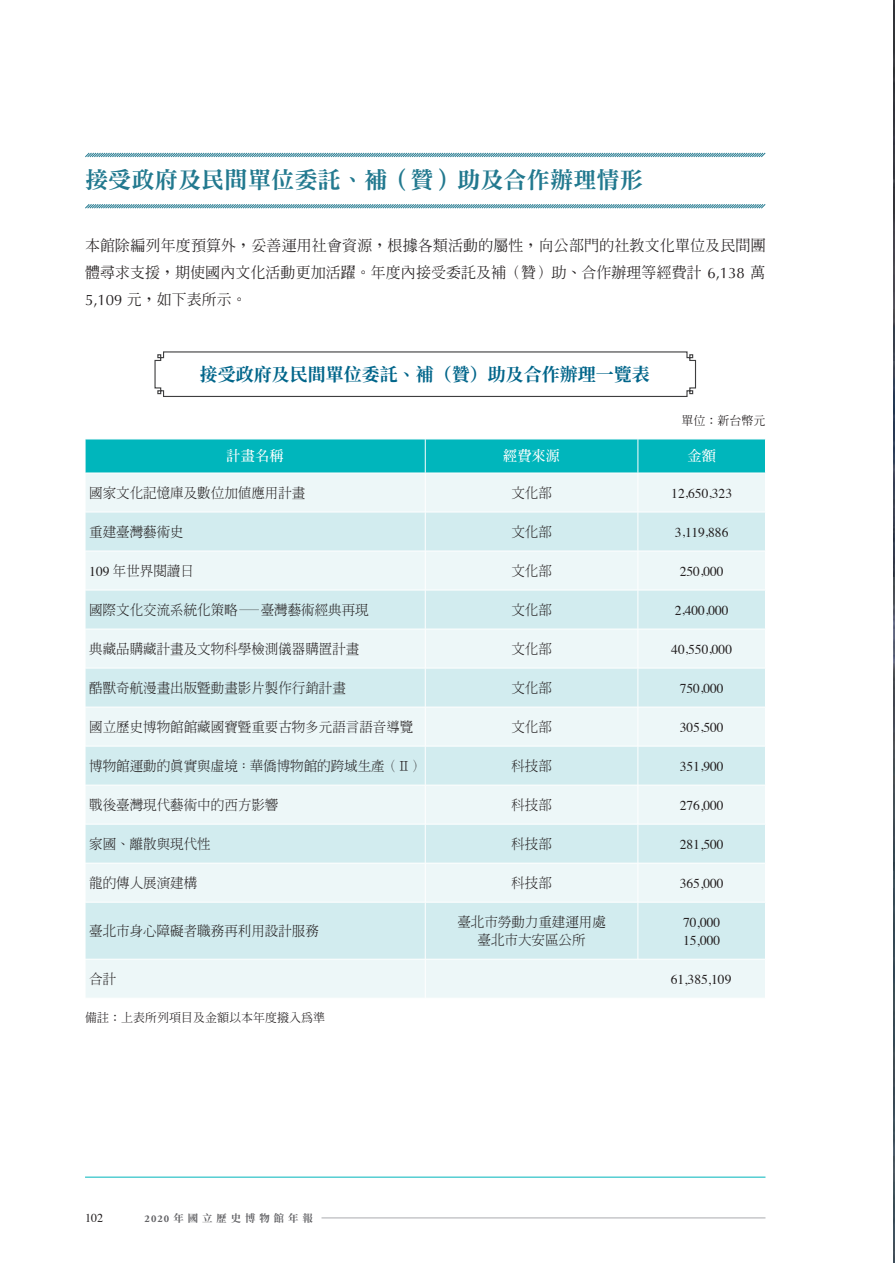
<style>
.page{position:relative;width:895px;height:1263px;background:#fff}
.page>*{position:absolute;margin:0;border:0;box-sizing:border-box;transform-origin:0 0}
.t1{font:23.25px "DF Ming Std W9";color:#22798f}
.t2{font:700 18px "Source Han Serif TC";color:#01658a}
.t3{font:500 15px/27px "AR Ming B5";letter-spacing:.005em;color:#231f20;text-align:justify}
.t4{font:700 14.25px "AR Ming B5";color:#fff}
.t5{font:300 13.5px/18px "AR Ming B5";color:#231f20;text-align:center}
.t6{font:13.5px/18px "Times";color:#231f20}
.t7{font:500 12px "AR Ming B5";color:#231f20}
.t8{font:12px "Times";color:#231f20}
.t9{font:700 10.35px "Source Han Serif TC";letter-spacing:.385em;color:#636366}
.s1{font-family:"Optima";font-weight:400}
.s2{font-family:"Times";font-weight:400}
.s3{font-family:"Adobe Garamond Pro"}
</style>
<div class="page">
<hr style="left:321px;top:1217px;width:444px;height:1px;background:#aaabaf">
<img style="left:893px;top:0;width:2px;height:1263px">
<svg style="left:154px;top:351px;width:543px;height:46px"></svg>
<div style="left:86px;top:440px;width:679px;height:33px;background:#00b6bc"></div>
<div style="left:86px;top:474px;width:679px;height:524px;background:#edf7f8"></div>
<svg style="left:86px;top:513px;width:679px;height:446px;background:#def0f3"></svg>
<hr style="left:425px;top:439px;width:1px;height:34px;background:#fff">
<hr style="left:638px;top:439px;width:1px;height:34px;background:#fff">
<hr style="left:425px;top:473px;width:1px;height:39px;background:#fff">
<hr style="left:638px;top:473px;width:1px;height:39px;background:#fff">
<hr style="left:85px;top:512px;width:340px;height:1px;background:#fff">
<hr style="left:425px;top:512px;width:213px;height:1px;background:#fff">
<hr style="left:425px;top:512px;width:1px;height:39px;background:#fff">
<hr style="left:638px;top:512px;width:128px;height:1px;background:#fff">
<hr style="left:638px;top:512px;width:1px;height:39px;background:#fff">
<hr style="left:85px;top:551px;width:340px;height:1px;background:#fff">
<hr style="left:425px;top:551px;width:213px;height:1px;background:#fff">
<hr style="left:425px;top:551px;width:1px;height:39px;background:#fff">
<hr style="left:638px;top:551px;width:128px;height:1px;background:#fff">
<hr style="left:638px;top:551px;width:1px;height:39px;background:#fff">
<hr style="left:85px;top:590px;width:340px;height:1px;background:#fff">
<hr style="left:425px;top:590px;width:213px;height:1px;background:#fff">
<hr style="left:425px;top:590px;width:1px;height:39px;background:#fff">
<hr style="left:638px;top:590px;width:128px;height:1px;background:#fff">
<hr style="left:638px;top:590px;width:1px;height:39px;background:#fff">
<hr style="left:85px;top:629px;width:340px;height:1px;background:#fff">
<hr style="left:425px;top:629px;width:213px;height:1px;background:#fff">
<hr style="left:425px;top:629px;width:1px;height:39px;background:#fff">
<hr style="left:638px;top:629px;width:128px;height:1px;background:#fff">
<hr style="left:638px;top:629px;width:1px;height:39px;background:#fff">
<hr style="left:85px;top:668px;width:340px;height:1px;background:#fff">
<hr style="left:425px;top:668px;width:213px;height:1px;background:#fff">
<hr style="left:425px;top:668px;width:1px;height:39px;background:#fff">
<hr style="left:638px;top:668px;width:128px;height:1px;background:#fff">
<hr style="left:638px;top:668px;width:1px;height:39px;background:#fff">
<hr style="left:85px;top:707px;width:340px;height:1px;background:#fff">
<hr style="left:425px;top:707px;width:213px;height:1px;background:#fff">
<hr style="left:425px;top:707px;width:1px;height:39px;background:#fff">
<hr style="left:638px;top:707px;width:128px;height:1px;background:#fff">
<hr style="left:638px;top:707px;width:1px;height:39px;background:#fff">
<hr style="left:85px;top:746px;width:340px;height:1px;background:#fff">
<hr style="left:425px;top:746px;width:213px;height:1px;background:#fff">
<hr style="left:425px;top:746px;width:1px;height:39px;background:#fff">
<hr style="left:638px;top:746px;width:128px;height:1px;background:#fff">
<hr style="left:638px;top:746px;width:1px;height:39px;background:#fff">
<hr style="left:85px;top:785px;width:340px;height:1px;background:#fff">
<hr style="left:425px;top:785px;width:213px;height:1px;background:#fff">
<hr style="left:425px;top:785px;width:1px;height:39px;background:#fff">
<hr style="left:638px;top:785px;width:128px;height:1px;background:#fff">
<hr style="left:638px;top:785px;width:1px;height:39px;background:#fff">
<hr style="left:85px;top:824px;width:340px;height:1px;background:#fff">
<hr style="left:425px;top:824px;width:213px;height:1px;background:#fff">
<hr style="left:425px;top:824px;width:1px;height:39px;background:#fff">
<hr style="left:638px;top:824px;width:128px;height:1px;background:#fff">
<hr style="left:638px;top:824px;width:1px;height:39px;background:#fff">
<hr style="left:85px;top:863px;width:340px;height:1px;background:#fff">
<hr style="left:425px;top:863px;width:213px;height:1px;background:#fff">
<hr style="left:425px;top:863px;width:1px;height:39px;background:#fff">
<hr style="left:638px;top:863px;width:128px;height:1px;background:#fff">
<hr style="left:638px;top:863px;width:1px;height:39px;background:#fff">
<hr style="left:85px;top:902px;width:340px;height:1px;background:#fff">
<hr style="left:425px;top:902px;width:213px;height:1px;background:#fff">
<hr style="left:425px;top:902px;width:1px;height:57px;background:#fff">
<hr style="left:638px;top:902px;width:128px;height:1px;background:#fff">
<hr style="left:638px;top:902px;width:1px;height:57px;background:#fff">
<hr style="left:85px;top:959px;width:340px;height:1px;background:#fff">
<hr style="left:425px;top:959px;width:213px;height:1px;background:#fff">
<hr style="left:425px;top:959px;width:1px;height:39px;background:#fff">
<hr style="left:638px;top:959px;width:128px;height:1px;background:#fff">
<hr style="left:85px;top:1177px;width:680px;height:1px;background:#00b6bc">
<svg style="left:85px;top:152px;width:681px;height:6px"></svg>
<svg style="left:85px;top:204px;width:681px;height:5px;background:#92bdc7"></svg>
<h1 class="t1" style="left:85px;top:167px;width:559px">接受政府及民間單位委託、補（贊）助及合作辦理情形</h1>
<p class="t3" style="left:85px;top:232px;width:682px">本館除編列年度預算外，妥善運用社會資源，根據各類活動的屬性，向公部門的社教文化單位及民間團體尋求支援，期使國內文化活動更加活躍。年度內接受委託及補（贊）助、合作辦理等經費計 <span class="s1">6,138</span> 萬<span class="s1">5,109</span> 元，如下表所示。</p>
<h2 class="t2" style="left:200px;top:364px;width:451px">接受政府及民間單位委託、補（贊）助及合作辦理一覽表</h2>
<p class="t7" style="left:681px;top:414px;width:85px">單位：新台幣元</p>
<p class="t4" style="left:227px;top:449px;width:59px">計畫名稱</p>
<p class="t4" style="left:503px;top:449px;width:58px">經費來源</p>
<p class="t4" style="left:687px;top:449px;width:30px">金額</p>
<p class="t5" style="left:89px;top:483px;width:217px">國家文化記憶庫及數位加值應用計畫</p>
<p class="t5" style="left:511px;top:483px;width:42px">文化部</p>
<p class="t6" style="left:671px;top:483px;width:62px">12,650,323</p>
<p class="t5" style="left:89px;top:522px;width:96px">重建臺灣藝術史</p>
<p class="t5" style="left:511px;top:522px;width:42px">文化部</p>
<p class="t6" style="left:675px;top:522px;width:55px">3,119,886</p>
<p class="t5" style="left:89px;top:561px;width:106px"><span class="s2">109</span> 年世界閱讀日</p>
<p class="t5" style="left:511px;top:561px;width:42px">文化部</p>
<p class="t6" style="left:680px;top:561px;width:45px">250,000</p>
<p class="t5" style="left:89px;top:601px;width:281px">國際文化交流系統化策略—臺灣藝術經典再現</p>
<p class="t5" style="left:511px;top:600px;width:42px">文化部</p>
<p class="t6" style="left:675px;top:600px;width:55px">2,400,000</p>
<p class="t5" style="left:89px;top:640px;width:271px">典藏品購藏計畫及文物科學檢測儀器購置計畫</p>
<p class="t5" style="left:511px;top:640px;width:42px">文化部</p>
<p class="t6" style="left:671px;top:639px;width:62px">40,550,000</p>
<p class="t5" style="left:89px;top:679px;width:258px">酷獸奇航漫畫出版暨動畫影片製作行銷計畫</p>
<p class="t5" style="left:511px;top:679px;width:42px">文化部</p>
<p class="t6" style="left:680px;top:678px;width:45px">750,000</p>
<p class="t5" style="left:89px;top:718px;width:325px">國立歷史博物館館藏國寶暨重要古物多元語言語音導覽</p>
<p class="t5" style="left:511px;top:718px;width:42px">文化部</p>
<p class="t6" style="left:680px;top:717px;width:45px">305,500</p>
<p class="t5" style="left:89px;top:757px;width:337px">博物館運動的真實與虛境：華僑博物館的跨域生產（Ⅱ）</p>
<p class="t5" style="left:511px;top:757px;width:42px">科技部</p>
<p class="t6" style="left:680px;top:756px;width:45px">351,900</p>
<p class="t5" style="left:89px;top:796px;width:190px">戰後臺灣現代藝術中的西方影響</p>
<p class="t5" style="left:511px;top:796px;width:42px">科技部</p>
<p class="t6" style="left:680px;top:795px;width:45px">276,000</p>
<p class="t5" style="left:89px;top:835px;width:123px">家國、離散與現代性</p>
<p class="t5" style="left:511px;top:835px;width:42px">科技部</p>
<p class="t6" style="left:680px;top:834px;width:45px">281,500</p>
<p class="t5" style="left:89px;top:874px;width:109px">龍的傳人展演建構</p>
<p class="t5" style="left:511px;top:874px;width:42px">科技部</p>
<p class="t6" style="left:680px;top:873px;width:45px">365,000</p>
<p class="t5" style="left:89px;top:922px;width:231px">臺北市身心障礙者職務再利用設計服務</p>
<p class="t5" style="left:457px;top:913px;width:150px">臺北市勞動力重建運用處臺北市大安區公所</p>
<p class="t6" style="left:683px;top:912px;width:39px">70,000<br>15,000</p>
<p class="t5" style="left:89px;top:970px;width:28px">合計</p>
<p class="t6" style="left:671px;top:969px;width:62px">61,385,109</p>
<p class="t7" style="left:85px;top:1011px;width:241px">備註：上表所列項目及金額以本年度撥入為準</p>
<p class="t8" style="left:85px;top:1206px;width:19px">102</p>
<p class="t9" style="left:145px;top:1212px;width:170px"><span class="s3">2020</span>年國立歷史博物館年報</p>
</div>
